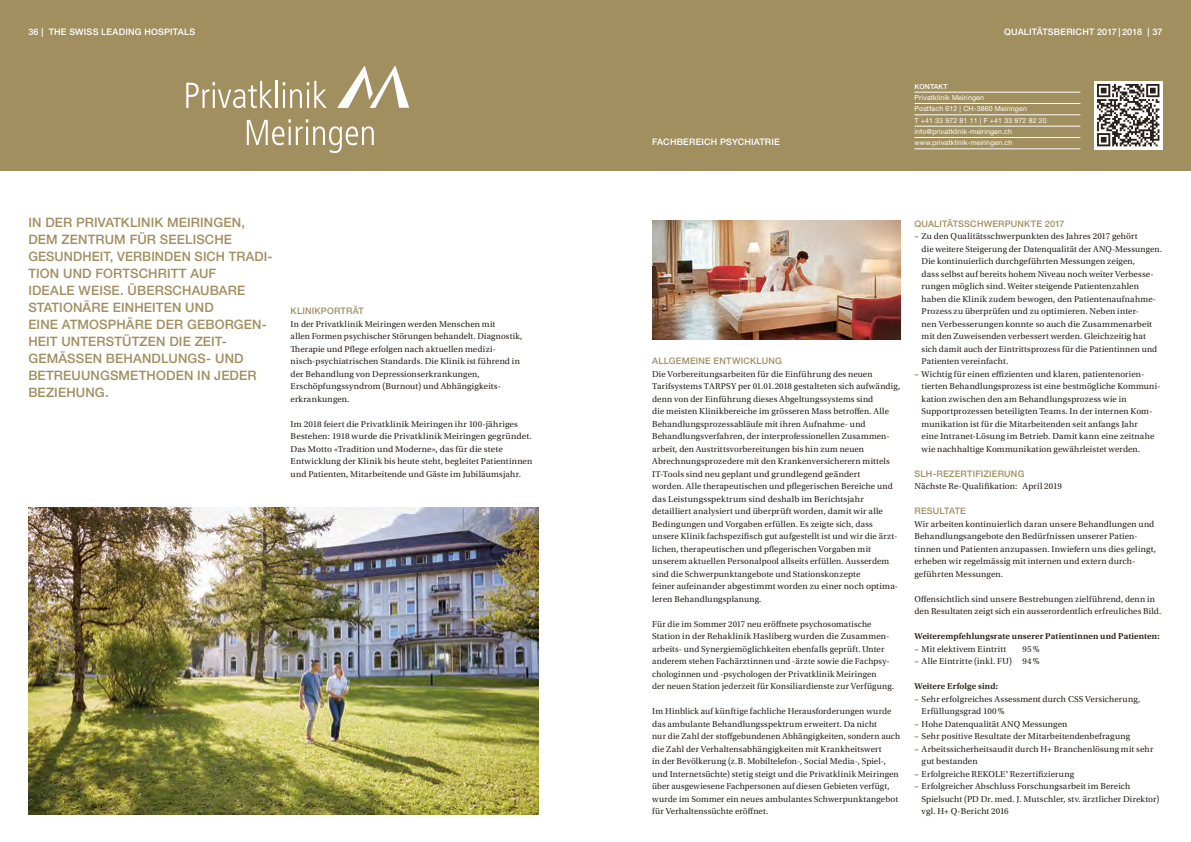
<style>
.page{position:relative;width:1191px;height:842px;background:#fff}
.page>*{position:absolute;margin:0;border:0;box-sizing:border-box;transform-origin:0 0}
.t1{font:500 13px/17px "Helvetica Neue LT Std";letter-spacing:.01em;color:#a18f60}
.t2{font:9px/12.5px "Utopia Std";letter-spacing:.01em;color:#29211a}
.t3{font:500 9px "Helvetica Neue LT Std";letter-spacing:.02em;color:#a18f60}
.t4{font:500 9px "Helvetica Neue LT Std";letter-spacing:.02em;color:#fff}
.t5{font:600 9px "Utopia Std";letter-spacing:.005em;color:#29211a}
.t6{font:9px "Utopia Std";letter-spacing:.035em;color:#29211a}
.t7{font:7px/11.3px "Helvetica Neue LT Std";letter-spacing:.02em;color:#fff}
.t8{font:500 7px "Helvetica Neue LT Std";letter-spacing:.02em;color:#fff}
</style>
<div class="page">
<div style="left:0;top:0;width:1191px;height:171px;background:#a18f60"></div>
<img style="left:652px;top:220px;width:248px;height:119px">
<img style="left:28px;top:508px;width:511px;height:306px">
<hr style="left:914px;top:103px;width:166px;height:1px;background:#fff">
<hr style="left:914px;top:115px;width:166px;height:1px;background:#fff">
<hr style="left:914px;top:126px;width:166px;height:1px;background:#fff">
<hr style="left:914px;top:137px;width:166px;height:1px;background:#fff">
<hr style="left:914px;top:148px;width:166px;height:1px;background:#fff">
<hr style="left:914px;top:92px;width:166px;height:1px;background:#fff">
<div style="left:1093px;top:81px;width:69px;height:68px;background:#fff"></div>
<svg style="left:1097px;top:84px;width:62px;height:62px"></svg>
<svg style="left:186px;top:81px;width:86px;height:27px"></svg>
<hr style="left:276px;top:81px;width:2px;height:27px;background:#fff">
<svg style="left:283px;top:81px;width:44px;height:27px"></svg>
<svg style="left:337px;top:66px;width:72px;height:42px"></svg>
<svg style="left:247px;top:119px;width:127px;height:34px"></svg>
<p class="t4" style="left:28px;top:26px;width:168px">36 | THE SWISS LEADING HOSPITALS</p>
<p class="t4" style="left:1004px;top:26px;width:160px">QUALITÄTSBERICHT 2017 | 2018 | 37</p>
<p class="t1" style="left:28px;top:214px;width:246px">IN DER PRIVATKLINIK MEIRINGEN,<br>DEM ZENTRUM FÜR SEELISCHE<br>GESUNDHEIT, VERBINDEN SICH TRADI-<br>TION UND FORTSCHRITT AUF<br>IDEALE WEISE. ÜBERSCHAUBARE<br>STATIONÄRE EINHEITEN UND<br>EINE ATMOSPHÄRE DER GEBORGEN-<br>HEIT UNTERSTÜTZEN DIE ZEIT-<br>GEMÄSSEN BEHANDLUNGS- UND<br>BETREUUNGSMETHODEN IN JEDER<br>BEZIEHUNG.</p>
<p class="t3" style="left:291px;top:306px;width:75px">KLINIKPORTRÄT</p>
<p class="t2" style="left:291px;top:318px;width:233px">In der Privatklinik Meiringen werden Menschen mit<br>allen Formen psychischer Störungen behandelt. Diagnostik, Therapie und Pflege erfolgen nach aktuellen medizi&shy;nisch--psychiatrischen Standards. Die Klinik ist führend in der Behandlung von Depressionserkrankungen, Erschöpfungssyndrom (Burnout) und Abhängigkeits&shy;erkrankungen.</p>
<p class="t2" style="left:291px;top:418px;width:243px">Im 2018 feiert die Privatklinik Meiringen ihr 100-jähriges Bestehen: 1918 wurde die Privatklinik Meiringen gegründet.<br>Das Motto «Tradition und Moderne», das für die stete Entwicklung der Klinik bis heute steht, begleitet Patientinnen und Patienten, Mitarbeitende und Gäste im Jubiläumsjahr.</p>
<p class="t4" style="left:652px;top:137px;width:129px">FACHBEREICH PSYCHIATRIE</p>
<p class="t8" style="left:914px;top:82px;width:35px">KONTAKT</p>
<p class="t7" style="left:914px;top:92px;width:134px">Privatklinik Meiringen<br>Postfach 612 | CH-3860 Meiringen<br>T +41 33 972 81 11 | F +41 33 972 82 20 info@privatklinik-meiringen.ch www.privatklinik-meiringen.ch</p>
<p class="t3" style="left:652px;top:356px;width:131px">ALLGEMEINE ENTWICKLUNG</p>
<p class="t2" style="left:652px;top:368px;width:250px">Die Vorbereitungsarbeiten für die Einführung des neuen Tarifsystems TARPSY per 01.01.2018 gestalteten sich aufwändig, denn von der Einführung dieses Abgeltungssystems sind<br>die meisten Klinikbereiche im grösseren Mass betroffen. Alle Behandlungsprozessabläufe mit ihren Aufnahme- und Behandlungsverfahren, der interprofessionellen Zusammen&shy;arbeit, den Austrittsvorbereitungen bis hin zum neuen Abrechnungsprozedere mit den Krankenversicherern mittels IT-Tools sind neu geplant und grundlegend geändert<br>worden. Alle therapeutischen und pflegerischen Bereiche und das Leistungsspektrum sind deshalb im Berichtsjahr detailliert analysiert und überprüft worden, damit wir alle Bedingungen und Vorgaben erfüllen. Es zeigte sich, dass unsere Klinik fachspezifisch gut aufgestellt ist und wir die ärzt&shy;lichen, therapeutischen und pflegerischen Vorgaben mit unserem aktuellen Personalpool allseits erfüllen. Ausserdem sind die Schwerpunktangebote und Stationskonzepte<br>feiner aufeinander abgestimmt worden zu einer noch optima&shy;leren Behandlungsplanung.</p>
<p class="t2" style="left:652px;top:618px;width:243px">Für die im Sommer 2017 neu eröffnete psychosomatische Station in der Rehaklinik Hasliberg wurden die Zusammen&shy;arbeits- und Synergiemöglichkeiten ebenfalls geprüft. Unter anderem stehen Fachärztinnen und -ärzte sowie die Fachpsy&shy;chologinnen und -psychologen der Privatklinik Meiringen<br>der neuen Station jederzeit für Konsiliardienste zur Verfügung.</p>
<p class="t2" style="left:652px;top:705px;width:249px">Im Hinblick auf künftige fachliche Herausforderungen wurde das ambulante Behandlungsspektrum erweitert. Da nicht<br>nur die Zahl der stoffgebundenen Abhängigkeiten, sondern auch die Zahl der Verhaltensabhängigkeiten mit Krankheitswert<br>in der Bevölkerung (z.B. Mobiltelefon-, Social Media-, Spiel-, und Internetsüchte) stetig steigt und die Privatklinik Meiringen über ausgewiesene Fachpersonen auf diesen Gebieten verfügt, wurde im Sommer ein neues ambulantes Schwerpunktangebot für Verhaltenssüchte eröffnet.</p>
<p class="t3" style="left:914px;top:218px;width:152px">QUALITÄTSSCHWERPUNKTE 2017</p>
<p class="t2" style="left:921px;top:230px;width:242px;text-indent:-7px">– Zu den Qualitätsschwerpunkten des Jahres 2017 gehört<br>die weitere Steigerung der Datenqualität der ANQ-Messungen.<br>Die kontinuierlich durchgeführten Messungen zeigen,<br>dass selbst auf bereits hohem Niveau noch weiter Verbesse&shy;rungen möglich sind. Weiter steigende Patientenzahlen haben die Klinik zudem bewogen, den Patientenaufnahme-Prozess zu überprüfen und zu optimieren. Neben inter-<br>nen Verbesserungen konnte so auch die Zusammenarbeit mit den Zuweisenden verbessert werden. Gleichzeitig hat sich damit auch der Eintrittsprozess für die Patientinnen und Patienten vereinfacht.</p>
<p class="t2" style="left:921px;top:368px;width:240px;text-indent:-7px">– Wichtig für einen effizienten und klaren, patientenorien&shy;tierten Behandlungsprozess ist eine bestmögliche Kommuni&shy;kation zwischen den am Behandlungsprozess wie in Supportprozessen beteiligten Teams. In der internen Kom&shy;munikation ist für die Mitarbeitenden seit anfangs Jahr<br>eine Intranet-Lösung im Betrieb. Damit kann eine zeitnahe wie nachhaltige Kommunikation gewährleistet werden.</p>
<p class="t3" style="left:914px;top:468px;width:111px">SLH-REZERTIFIZIERUNG</p>
<p class="t2" style="left:914px;top:480px;width:149px">Nächste Re-Qualifikation: April 2019</p>
<p class="t3" style="left:914px;top:506px;width:53px">RESULTATE</p>
<p class="t2" style="left:914px;top:518px;width:243px">Wir arbeiten kontinuierlich daran unsere Behandlungen und Behandlungsangebote den Bedürfnissen unserer Patien&shy;tinnen und Patienten anzupassen. Inwiefern uns dies gelingt, erheben wir regelmässig mit internen und extern durch&shy;geführten Messungen.</p>
<p class="t2" style="left:914px;top:593px;width:248px">Offensichtlich sind unsere Bestrebungen zielführend, denn in den Resultaten zeigt sich ein ausserordentlich erfreuliches Bild.</p>
<p class="t5" style="left:914px;top:631px;width:247px">Weiterempfehlungsrate unserer Patientinnen und Patienten:</p>
<p class="t2" style="left:914px;top:643px;width:93px">– Mit elektivem Eintritt</p>
<p class="t2" style="left:1022px;top:643px;width:19px">95%</p>
<p class="t6" style="left:914px;top:656px;width:127px">– Alle Eintritte (inkl. FU) 94%</p>
<p class="t5" style="left:914px;top:681px;width:85px">Weitere Erfolge sind:</p>
<p class="t2" style="left:921px;top:693px;width:220px;text-indent:-7px">– Sehr erfolgreiches Assessment durch CSS Versicherung,<br>Erfüllungsgrad 100%</p>
<p class="t2" style="left:914px;top:718px;width:154px">– Hohe Datenqualität ANQ Messungen</p>
<p class="t2" style="left:914px;top:730px;width:217px">– Sehr positive Resultate der Mitarbeitendenbefragung</p>
<p class="t2" style="left:921px;top:743px;width:233px;text-indent:-7px">– Arbeitssicherheitsaudit durch H+ Branchenlösung mit sehr gut bestanden</p>
<p class="t2" style="left:914px;top:768px;width:161px">– Erfolgreiche REKOLE® Rezertifizierung</p>
<p class="t2" style="left:921px;top:780px;width:239px;text-indent:-7px">– Erfolgreicher Abschluss Forschungsarbeit im Bereich<br>Spielsucht (PD Dr. med. J. Mutschler, stv. ärztlicher Direktor) vgl. H+ Q-Bericht 2016</p>
</div>
